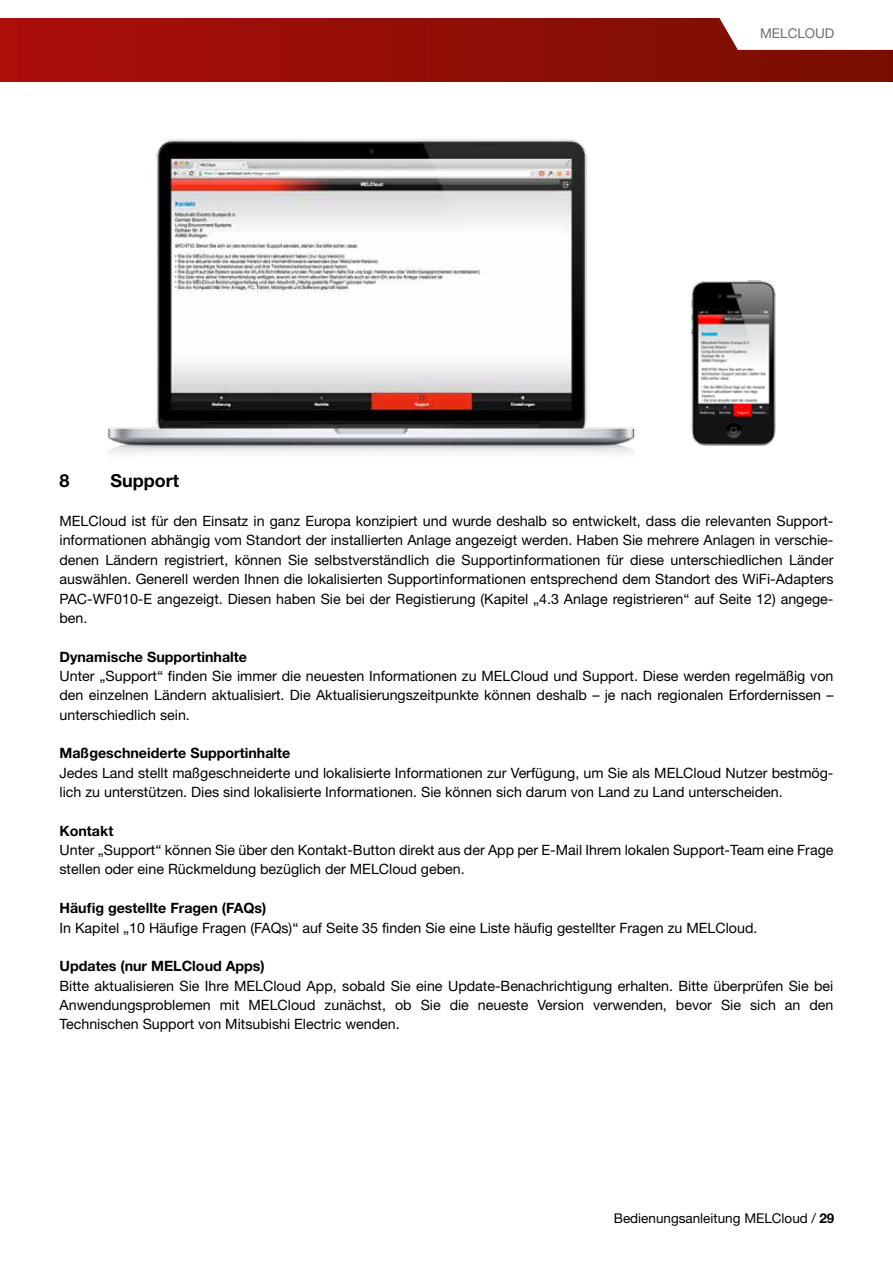
<style>
.page{position:relative;width:893px;height:1263px;background:#fff}
.page>*{position:absolute;margin:0;border:0;box-sizing:border-box;transform-origin:0 0}
.t1{font:700 18px "Helvetica Neue LT Pro";color:#000}
.t2{font:14.25px/19.4px "Helvetica Neue LT Pro";color:#000;text-align:justify}
.t3{font:700 14.25px "Helvetica Neue LT Pro";color:#000}
.t4{font:13.5px "Helvetica Neue LT Pro";color:#000}
.t5{font:13.5px "Helvetica Neue LT Pro";color:#6f6f6e}
.s1{font-weight:700}
</style>
<div class="page">
<div style="left:0;top:18px;width:893px;height:63px;background:linear-gradient(to right,#ac0e0b,#770e00)"></div>
<svg style="left:718px;top:18px;width:175px;height:32px"></svg>
<img style="left:108px;top:139px;width:528px;height:315px">
<img style="left:691px;top:280px;width:85px;height:165px">
<p class="t5" style="left:760px;top:25px;width:76px">MELCLOUD</p>
<p class="t1" style="left:60px;top:470px;width:12px">8</p>
<p class="t1" style="left:111px;top:470px;width:70px">Support</p>
<p class="t2" style="left:60px;top:511px;width:775px">MELCloud ist für den Einsatz in ganz Europa konzipiert und wurde deshalb so entwickelt, dass die relevanten Support&shy;informationen abhängig vom Standort der installierten Anlage angezeigt werden. Haben Sie mehrere Anlagen in verschie&shy;denen Ländern registriert, können Sie selbstverständlich die Supportinformationen für diese unterschiedlichen Länder auswählen. Generell werden Ihnen die lokalisierten Supportinformationen entsprechend dem Standort des WiFi-Adapters PAC-WF010-E angezeigt. Diesen haben Sie bei der Registierung (Kapitel „4.3 Anlage registrieren“ auf Seite 12) angege&shy;ben.</p>
<p class="t3" style="left:60px;top:647px;width:189px">Dynamische Supportinhalte</p>
<p class="t2" style="left:60px;top:666px;width:775px">Unter „Support“ finden Sie immer die neuesten Informationen zu MELCloud und Support. Diese werden regelmäßig von den einzelnen Ländern aktualisiert. Die Aktualisierungszeitpunkte können deshalb – je nach regionalen Erfordernissen – unterschiedlich sein.</p>
<p class="t3" style="left:60px;top:744px;width:232px">Maßgeschneiderte Supportinhalte</p>
<p class="t2" style="left:60px;top:763px;width:775px">Jedes Land stellt maßgeschneiderte und lokalisierte Informationen zur Verfügung, um Sie als MELCloud Nutzer bestmög&shy;lich zu unterstützen. Dies sind lokalisierte Informationen. Sie können sich darum von Land zu Land unterscheiden.</p>
<p class="t3" style="left:60px;top:822px;width:55px">Kontakt</p>
<p class="t2" style="left:60px;top:840px;width:775px">Unter „Support“ können Sie über den Kontakt-Button direkt aus der App per E-Mail Ihrem lokalen Support-Team eine Frage stellen oder eine Rückmeldung bezüglich der MELCloud geben.</p>
<p class="t3" style="left:60px;top:899px;width:208px">Häufig gestellte Fragen (FAQs)</p>
<p class="t2" style="left:60px;top:917px;width:699px">In Kapitel „10 Häufige Fragen (FAQs)“ auf Seite 35 finden Sie eine Liste häufig gestellter Fragen zu MELCloud.</p>
<p class="t3" style="left:60px;top:957px;width:207px">Updates (nur MELCloud Apps)</p>
<p class="t2" style="left:60px;top:975px;width:775px">Bitte aktualisieren Sie Ihre MELCloud App, sobald Sie eine Update-Benachrichtigung erhalten. Bitte überprüfen Sie bei Anwendungsproblemen mit MELCloud zunächst, ob Sie die neueste Version verwenden, bevor Sie sich an den Technischen Support von Mitsubishi Electric wenden.</p>
<p class="t4" style="left:614px;top:1210px;width:222px">Bedienungsanleitung MELCloud / <span class="s1">29</span></p>
</div>
